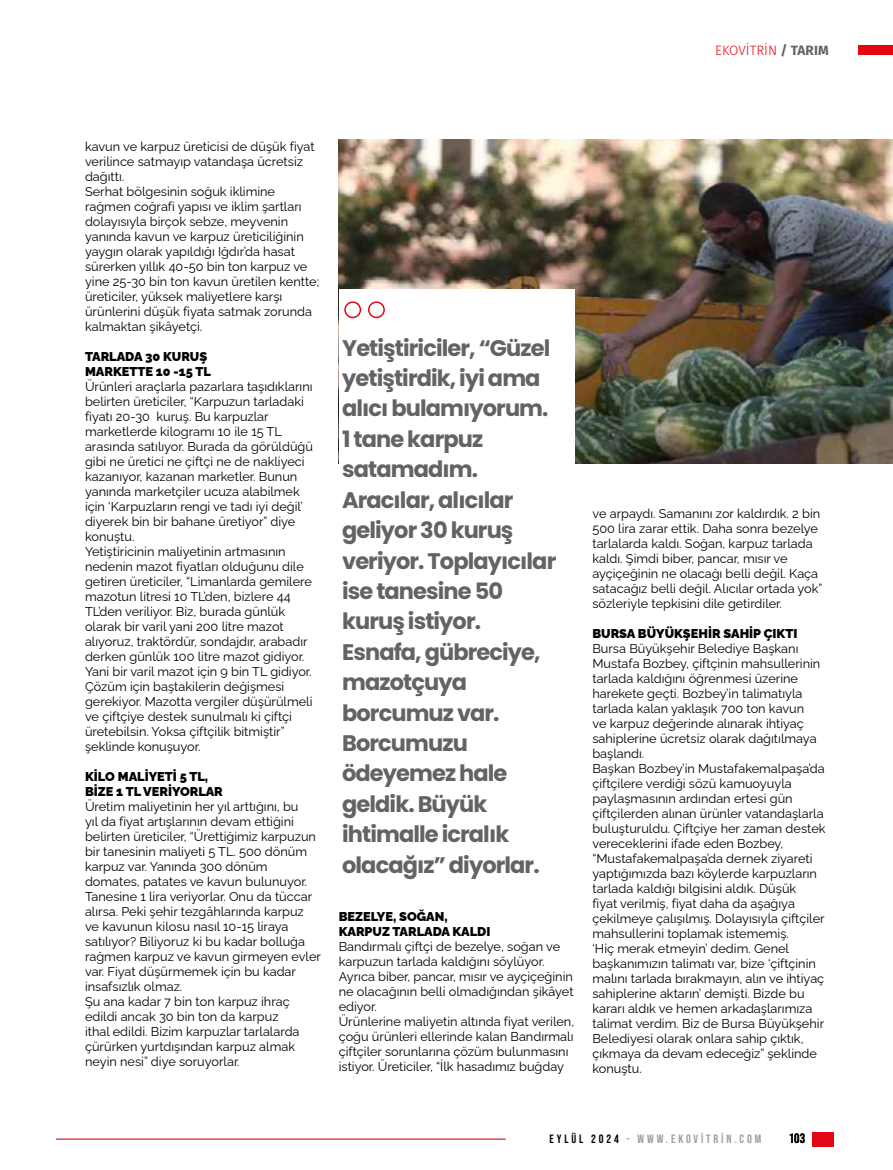
<style>
.page{position:relative;width:893px;height:1170px;background:#fff}
.page>*{position:absolute;margin:0;border:0;box-sizing:border-box;transform-origin:0 0}
.t1{font:700 22.5px/30.5px "Poppins";letter-spacing:-.04em;color:#646363}
.t2{font:300 13.5px "Fira Sans";color:#e30613}
.t3{font:13.5px "Bebas Neue";color:#000}
.t4{font:12.75px/15px "Raleway";color:#000}
.t5{font:900 12.75px/15px "Raleway";color:#000}
.t6{font:12px "Bebas Neue";letter-spacing:.24em;color:#9d9d9c}
.s1{font-weight:700;color:#646363}
.s2{color:#000}
</style>
<div class="page">
<div style="left:858px;top:46px;width:35px;height:9px;background:#e30613"></div>
<div style="left:813px;top:1131px;width:21px;height:15px;background:#e30613"></div>
<hr style="left:56px;top:1138px;width:450px;height:1px;background:#e30613">
<img style="left:339px;top:139px;width:554px;height:324px">
<div style="left:339px;top:289px;width:236px;height:619px;background:#fff"></div>
<div style="left:344px;top:301px;width:17px;height:17px;border:2px solid #e30613;border-radius:50%"></div>
<div style="left:368px;top:301px;width:17px;height:17px;border:2px solid #e30613;border-radius:50%"></div>
<p class="t2" style="left:715px;top:41px;width:115px">EKOVİTRİN <span class="s1">/ TARIM</span></p>
<p class="t4" style="left:85px;top:138px;width:236px">kavun ve karpuz üreticisi de düşük fiyat verilince satmayıp vatandaşa ücretsiz dağıttı.<br>Serhat bölgesinin soğuk iklimine rağmen coğrafi yapısı ve iklim şartları dolayısıyla birçok sebze, meyvenin yanında kavun ve karpuz üreticiliğinin yaygın olarak yapıldığı Iğdır’da hasat sürerken yıllık 40-50 bin ton karpuz ve yine 25-30 bin ton kavun üretilen kentte; üreticiler, yüksek maliyetlere karşı ürünlerini düşük fiyata satmak zorunda kalmaktan şikâyetçi.</p>
<p class="t5" style="left:85px;top:348px;width:127px">TARLADA 30 KURUŞ<br>MARKETTE 10 -15 TL</p>
<p class="t4" style="left:85px;top:378px;width:230px">Ürünleri araçlarla pazarlara taşıdıklarını belirten üreticiler, “Karpuzun tarladaki fiyatı 20-30 kuruş. Bu karpuzlar marketlerde kilogramı 10 ile 15 TL arasında satılıyor. Burada da görüldüğü gibi ne üretici ne çiftçi ne de nakliyeci kazanıyor, kazanan marketler. Bunun yanında marketçiler ucuza alabilmek için ‘Karpuzların rengi ve tadı iyi değil’ diyerek bin bir bahane üretiyor” diye konuştu.<br>Yetiştiricinin maliyetinin artmasının nedenin mazot fiyatları olduğunu dile getiren üreticiler, “Limanlarda gemilere mazotun litresi 10 TL’den, bizlere 44<br>TL’den veriliyor. Biz, burada günlük olarak bir varil yani 200 litre mazot alıyoruz, traktördür, sondajdır, arabadır derken günlük 100 litre mazot gidiyor.<br>Yani bir varil mazot için 9 bin TL gidiyor.<br>Çözüm için baştakilerin değişmesi gerekiyor. Mazotta vergiler düşürülmeli ve çiftçiye destek sunulmalı ki çiftçi üretebilsin. Yoksa çiftçilik bitmiştir” şeklinde konuşuyor.</p>
<p class="t5" style="left:85px;top:768px;width:139px">KİLO MALİYETİ 5 TL,<br>BİZE 1 TL VERİYORLAR</p>
<p class="t4" style="left:85px;top:798px;width:237px">Üretim maliyetinin her yıl arttığını, bu<br>yıl da fiyat artışlarının devam ettiğini belirten üreticiler, “Ürettiğimiz karpuzun bir tanesinin maliyeti 5 TL. 500 dönüm karpuz var. Yanında 300 dönüm domates, patates ve kavun bulunuyor.<br>Tanesine 1 lira veriyorlar. Onu da tüccar alırsa. Peki şehir tezgâhlarında karpuz ve kavunun kilosu nasıl 10-15 liraya satılıyor? Biliyoruz ki bu kadar bolluğa rağmen karpuz ve kavun girmeyen evler var. Fiyat düşürmemek için bu kadar insafsızlık olmaz.<br>Şu ana kadar 7 bin ton karpuz ihraç edildi ancak 30 bin ton da karpuz<br>ithal edildi. Bizim karpuzlar tarlalarda çürürken yurtdışından karpuz almak neyin nesi” diye soruyorlar.</p>
<p class="t1" style="left:342px;top:332px;width:216px">Yetiştiriciler, “Güzel yetiştirdik, iyi ama alıcı bulamıyorum.<br>1 tane karpuz satamadım.<br>Aracılar, alıcılar geliyor 30 kuruş veriyor. Toplayıcılar ise tanesine 50 kuruş istiyor.<br>Esnafa, gübreciye, mazotçuya borcumuz var.<br>Borcumuzu ödeyemez hale geldik. Büyük ihtimalle icralık olacağız” diyorlar.</p>
<p class="t5" style="left:339px;top:907px;width:153px">BEZELYE, SOĞAN,<br>KARPUZ TARLADA KALDI</p>
<p class="t4" style="left:339px;top:938px;width:237px">Bandırmalı çiftçi de bezelye, soğan ve karpuzun tarlada kaldığını söylüyor.<br>Ayrıca biber, pancar, mısır ve ayçiçeğinin ne olacağının belli olmadığından şikâyet ediyor.<br>Ürünlerine maliyetin altında fiyat verilen, çoğu ürünleri ellerinde kalan Bandırmalı çiftçiler sorunlarına çözüm bulunmasını istiyor. Üreticiler, “İlk hasadımız buğday</p>
<p class="t4" style="left:592px;top:504px;width:232px">ve arpaydı. Samanını zor kaldırdık. 2 bin 500 lira zarar ettik. Daha sonra bezelye tarlalarda kaldı. Soğan, karpuz tarlada kaldı. Şimdi biber, pancar, mısır ve ayçiçeğinin ne olacağı belli değil. Kaça satacağız belli değil. Alıcılar ortada yok” sözleriyle tepkisini dile getirdiler.</p>
<p class="t5" style="left:592px;top:624px;width:206px">BURSA BÜYÜKŞEHİR SAHİP ÇIKTI</p>
<p class="t4" style="left:592px;top:639px;width:235px">Bursa Büyükşehir Belediye Başkanı Mustafa Bozbey, çiftçinin mahsullerinin tarlada kaldığını öğrenmesi üzerine harekete geçti. Bozbey’in talimatıyla tarlada kalan yaklaşık 700 ton kavun<br>ve karpuz değerinde alınarak ihtiyaç sahiplerine ücretsiz olarak dağıtılmaya başlandı.<br>Başkan Bozbey’in Mustafakemalpaşa’da çiftçilere verdiği sözü kamuoyuyla paylaşmasının ardından ertesi gün çiftçilerden alınan ürünler vatandaşlarla buluşturuldu. Çiftçiye her zaman destek vereceklerini ifade eden Bozbey, “Mustafakemalpaşa’da dernek ziyareti yaptığımızda bazı köylerde karpuzların tarlada kaldığı bilgisini aldık. Düşük<br>fiyat verilmiş, fiyat daha da aşağıya çekilmeye çalışılmış. Dolayısıyla çiftçiler mahsullerini toplamak istememiş.<br>‘Hiç merak etmeyin’ dedim. Genel başkanımızın talimatı var, bize ‘çiftçinin malını tarlada bırakmayın, alın ve ihtiyaç sahiplerine aktarın’ demişti. Bizde bu kararı aldık ve hemen arkadaşlarımıza talimat verdim. Biz de Bursa Büyükşehir Belediyesi olarak onlara sahip çıktık, çıkmaya da devam edeceğiz” şeklinde konuştu.</p>
<p class="t6" style="left:550px;top:1131px;width:213px"><span class="s2">EYLÜL 2024</span> - WWW.EKOVİTRİN.COM</p>
<p class="t3" style="left:789px;top:1130px;width:18px">103</p>
</div>
